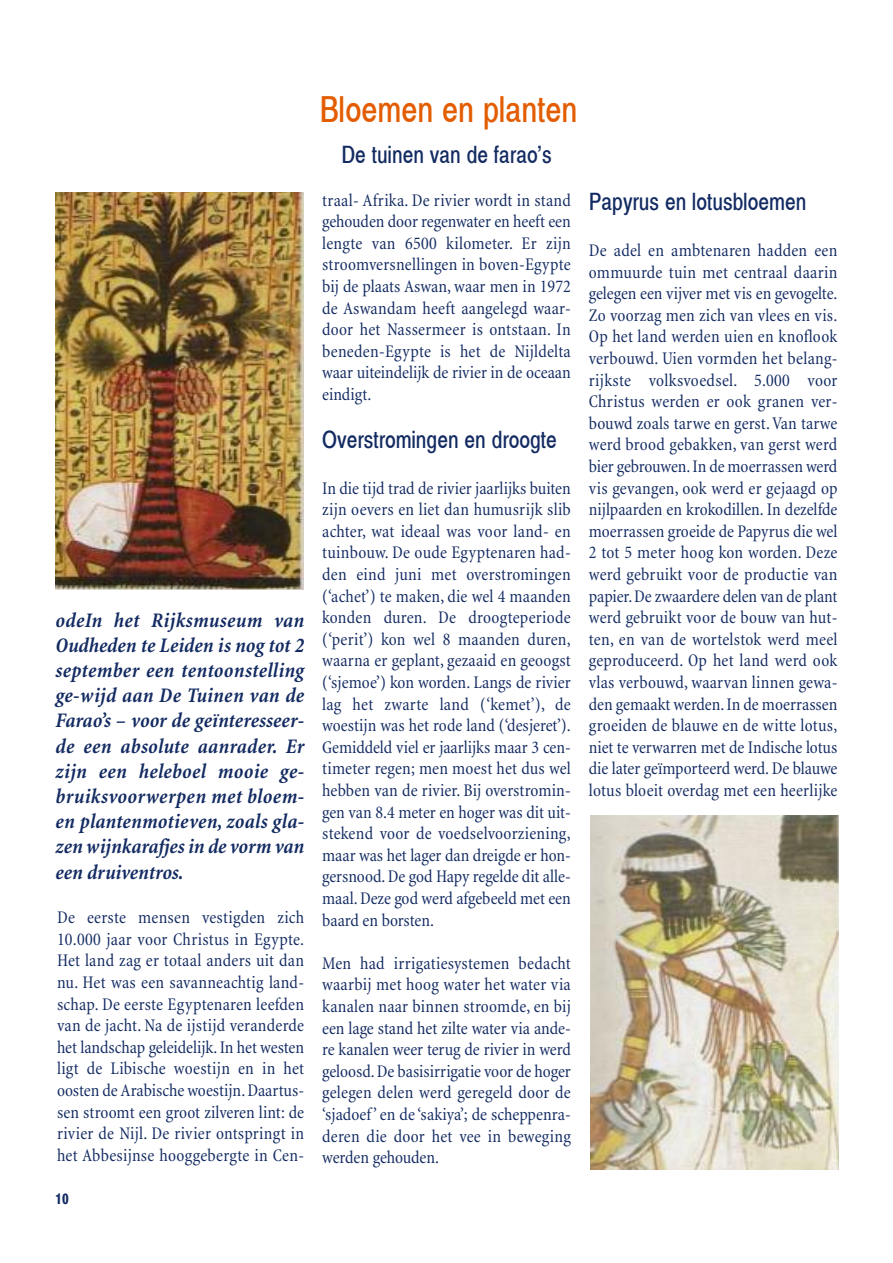
<style>
.page{position:relative;width:893px;height:1263px;background:#fff}
.page>*{position:absolute;margin:0;border:0;box-sizing:border-box;transform-origin:0 0}
.t1{font:36px "Xerox Sans Serif Narrow FC";color:#e35c00}
.t2{font:24px "Xerox Sans Serif Narrow FC";color:#132b62}
.t3{font:italic 700 condensed 21px/25.2px "Minion";color:#132b62;text-align:justify}
.t4{font:condensed 18px/21.6px "Minion";color:#132b62;text-align:justify}
.t5{font:700 15px "Xerox Sans Serif Narrow FC";color:#132b62}
</style>
<div class="page">
<img style="left:56px;top:193px;width:247px;height:396px">
<img style="left:591px;top:816px;width:248px;height:353px">
<p class="t3" style="left:56px;top:609px;width:250px">odeIn het Rijksmuseum van Oudheden te Leiden is nog tot 2 september een tentoonstelling ge-wijd aan De Tuinen van de Farao’s – voor de geïnteresseer&shy;de een absolute aanrader. Er zijn een heleboel mooie ge&shy;bruiksvoorwerpen met bloem&shy;en plantenmotieven, zoals gla&shy;zen wijnkarafjes in de vorm van een druiventros.</p>
<p class="t4" style="left:57px;top:908px;width:249px">De eerste mensen vestigden zich 10.000 jaar voor Christus in Egypte.<br>Het land zag er totaal anders uit dan nu. Het was een savanneachtig land&shy;schap. De eerste Egyptenaren leefden van de jacht. Na de ijstijd veranderde het landschap geleidelijk.In het westen ligt de Libische woestijn en in het oosten de Arabische woestijn.Daartus&shy;sen stroomt een groot zilveren lint: de rivier de Nijl. De rivier ontspringt in het Abbesijnse hooggebergte in Cen-</p>
<p class="t5" style="left:55px;top:1193px;width:15px">10</p>
<h1 class="t1" style="left:320px;top:97px;width:259px">Bloemen en planten</h1>
<h2 class="t2" style="left:341px;top:146px;width:212px">De tuinen van de farao’s</h2>
<p class="t4" style="left:322px;top:191px;width:250px">traal- Afrika. De rivier wordt in stand gehouden door regenwater en heeft een lengte van 6500 kilometer. Er zijn stroomversnellingen in boven-Egypte bij de plaats Aswan, waar men in 1972 de Aswandam heeft aangelegd waar&shy;door het Nassermeer is ontstaan. In beneden-Egypte is het de Nijldelta waar uiteindelijk de rivier in de oceaan eindigt.</p>
<h2 class="t2" style="left:322px;top:430px;width:236px">Overstromingen en droogte</h2>
<p class="t4" style="left:322px;top:479px;width:250px">In die tijd trad de rivier jaarlijks buiten zijn oevers en liet dan humusrijk slib achter, wat ideaal was voor land- en tuinbouw. De oude Egyptenaren had&shy;den eind juni met overstromingen (‘achet’) te maken, die wel 4 maanden konden duren. De droogteperiode (‘perit’) kon wel 8 maanden duren, waarna er geplant, gezaaid en geoogst (‘sjemoe’) kon worden. Langs de rivier lag het zwarte land (‘kemet’), de woestijn was het rode land (‘desjeret’).<br>Gemiddeld viel er jaarlijks maar 3 cen&shy;timeter regen; men moest het dus wel hebben van de rivier. Bij overstromin&shy;gen van 8.4 meter en hoger was dit uit&shy;stekend voor de voedselvoorziening, maar was het lager dan dreigde er hon&shy;gersnood.De god Hapy regelde dit alle&shy;maal.Deze god werd afgebeeld met een baard en borsten.</p>
<p class="t4" style="left:322px;top:954px;width:250px">Men had irrigatiesystemen bedacht waarbij met hoog water het water via kanalen naar binnen stroomde, en bij een lage stand het zilte water via ande&shy;re kanalen weer terug de rivier in werd geloosd.De basisirrigatie voor de hoger gelegen delen werd geregeld door de ‘sjadoef’ en de‘sakiya’; de scheppenra&shy;deren die door het vee in beweging werden gehouden.</p>
<h2 class="t2" style="left:589px;top:193px;width:219px">Papyrus en lotusbloemen</h2>
<p class="t4" style="left:589px;top:241px;width:250px">De adel en ambtenaren hadden een ommuurde tuin met centraal daarin gelegen een vijver met vis en gevogelte.<br>Zo voorzag men zich van vlees en vis.<br>Op het land werden uien en knoflook verbouwd. Uien vormden het belang&shy;rijkste volksvoedsel. 5.000 voor Christus werden er ook granen ver&shy;bouwd zoals tarwe en gerst.Van tarwe werd brood gebakken, van gerst werd bier gebrouwen.In de moerrassen werd vis gevangen, ook werd er gejaagd op nijlpaarden en krokodillen. In dezelfde moerrassen groeide de Papyrus die wel 2 tot 5 meter hoog kon worden. Deze werd gebruikt voor de productie van papier.De zwaardere delen van de plant werd gebruikt voor de bouw van hut&shy;ten, en van de wortelstok werd meel geproduceerd. Op het land werd ook vlas verbouwd, waarvan linnen gewa&shy;den gemaakt werden.In de moerrassen groeiden de blauwe en de witte lotus, niet te verwarren met de Indische lotus die later geïmporteerd werd.De blauwe lotus bloeit overdag met een heerlijke</p>
</div>
